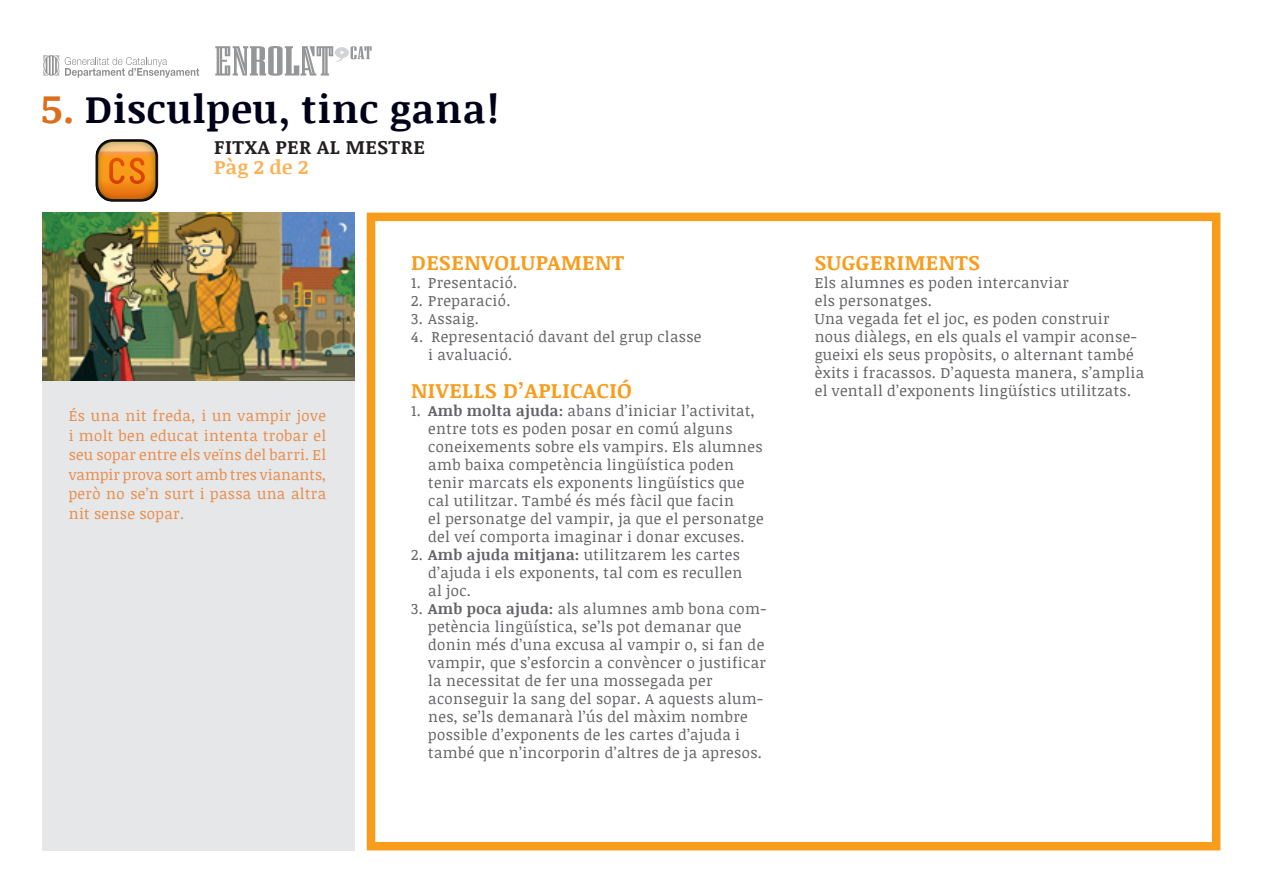
<style>
.page{position:relative;width:1263px;height:893px;background:#fff}
.page>*{position:absolute;margin:0;border:0;box-sizing:border-box;transform-origin:0 0}
.TITOL_FITXA{font:700 39px "Noticia Text";letter-spacing:.025em;color:#000119}
.Text_2cols{font:700 21px "Noticia Text";letter-spacing:.025em;color:#f89c1c}
.Cos_de_Text{font:700 19.5px "Noticia Text";letter-spacing:.025em;color:#231f20}
.Cos_de_Text-2{font:700 19.5px "Noticia Text";color:#fbb256}
.Text_2cols-2{font:15px/18px "Noticia Text";letter-spacing:.025em;color:#636366}
.Cos_de_Text-3{font:15px/19.5px "Noticia Text";letter-spacing:.025em;color:#e68d4c;text-align:justify}
.s1{font-size:40.5px;color:#dd6e1c}
.s2{font-weight:700}
</style>
<div class="page">
<div style="left:367px;top:213px;width:853px;height:637px;border:9px solid #f89c1c"></div>
<div style="left:43px;top:381px;width:312px;height:469px;background:#e6e7e9"></div>
<img style="left:42px;top:213px;width:313px;height:168px">
<svg style="left:65px;top:57px;width:134px;height:21px"></svg>
<svg style="left:43px;top:55px;width:16px;height:21px"></svg>
<svg style="left:215px;top:46px;width:157px;height:30px"></svg>
<div style="left:95px;top:139px;width:63px;height:63px;border:3px solid #231f20;border-radius:16px"></div>
<div style="left:96px;top:141px;width:60px;height:60px;background:#131212;border-radius:16px"></div>
<svg style="left:97px;top:140px;width:60px;height:60px;background:#d3832d"></svg>
<p class="TITOL_FITXA" style="left:41px;top:81px;width:459px"><span class="s1">5.</span> Disculpeu, tinc gana!</p>
<p class="Cos_de_Text" style="left:214px;top:133px;width:212px">FITXA PER AL MESTRE</p>
<p class="Cos_de_Text-2" style="left:214px;top:153px;width:96px">Pàg 2 de 2</p>
<p class="Cos_de_Text-3" style="left:69px;top:406px;width:259px">És una nit freda, i un vampir jove i molt ben educat intenta trobar el seu sopar entre els veïns del barri. El vampir prova sort amb tres vianants, però no se’n surt i passa una altra nit sense sopar.</p>
<p class="Text_2cols" style="left:411px;top:248px;width:215px">DESENVOLUPAMENT</p>
<p class="Text_2cols-2" style="left:411px;top:273px;width:108px">1. Presentació.</p>
<p class="Text_2cols-2" style="left:411px;top:291px;width:101px">2. Preparació.</p>
<p class="Text_2cols-2" style="left:411px;top:309px;width:69px">3. Assaig.</p>
<p class="Text_2cols-2" style="left:411px;top:327px;width:292px">4. Representació davant del grup classe</p>
<p class="Text_2cols-2" style="left:428px;top:345px;width:86px">i avaluació.</p>
<p class="Text_2cols" style="left:411px;top:375px;width:222px">NIVELLS D’APLICACIÓ</p>
<p class="Text_2cols-2" style="left:411px;top:401px;width:345px;text-align:center">1. <span class="s2">Amb molta ajuda:</span> abans d’iniciar l’activitat, entre tots es poden posar en comú alguns</p>
<p class="Text_2cols-2" style="left:428px;top:437px;width:336px">coneixements sobre els vampirs. Els alumnes amb baixa competència lingüística poden</p>
<p class="Text_2cols-2" style="left:428px;top:473px;width:318px">tenir marcats els exponents lingüístics que cal utilitzar. També és més fàcil que facin</p>
<p class="Text_2cols-2" style="left:428px;top:509px;width:337px">el personatge del vampir, ja que el personatge del veí comporta imaginar i donar excuses.</p>
<p class="Text_2cols-2" style="left:411px;top:545px;width:333px;text-align:right">2. <span class="s2">Amb ajuda mitjana:</span> utilitzarem les cartes d’ajuda i els exponents, tal com es recullen</p>
<p class="Text_2cols-2" style="left:428px;top:581px;width:44px">al joc.</p>
<p class="Text_2cols-2" style="left:428px;top:599px;width:339px;text-indent:-17px">3. <span class="s2">Amb poca ajuda:</span> als alumnes amb bona com&shy;petència lingüística, se’ls pot demanar que donin més d’una excusa al vampir o, si fan de</p>
<p class="Text_2cols-2" style="left:428px;top:653px;width:339px">vampir, que s’esforcin a convèncer o justificar la necessitat de fer una mossegada per</p>
<p class="Text_2cols-2" style="left:428px;top:689px;width:336px">aconseguir la sang del sopar. A aquests alum&shy;nes, se’ls demanarà l’ús del màxim nombre possible d’exponents de les cartes d’ajuda i també que n’incorporin d’altres de ja apresos.</p>
<p class="Text_2cols" style="left:815px;top:248px;width:167px">SUGGERIMENTS</p>
<p class="Text_2cols-2" style="left:815px;top:273px;width:256px">Els alumnes es poden intercanviar els personatges.</p>
<p class="Text_2cols-2" style="left:815px;top:309px;width:296px">Una vegada fet el joc, es poden construir</p>
<p class="Text_2cols-2" style="left:815px;top:327px;width:331px">nous diàlegs, en els quals el vampir aconse&shy;gueixi els seus propòsits, o alternant també èxits i fracassos. D’aquesta manera, s’amplia el ventall d’exponents lingüístics utilitzats.</p>
</div>
